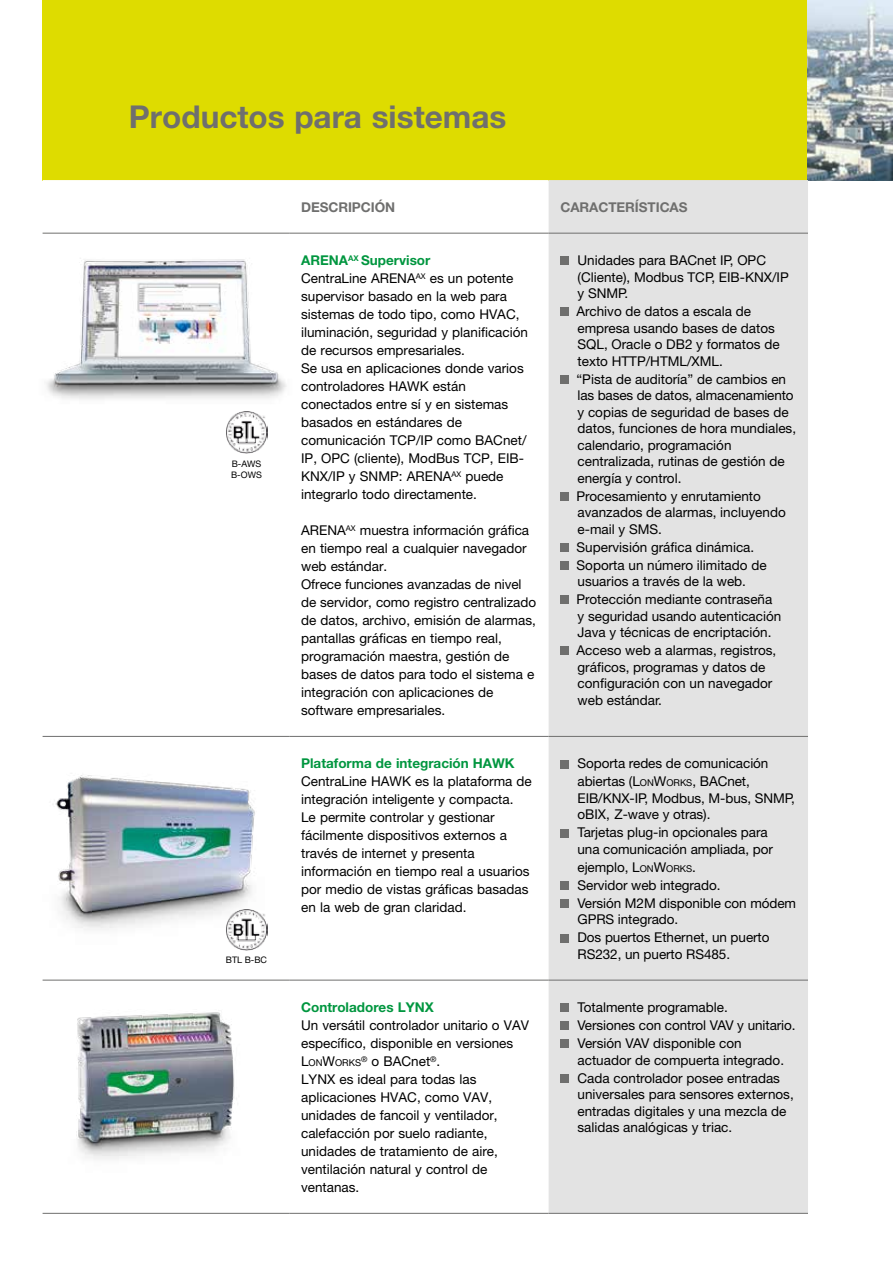
<style>
.page{position:relative;width:893px;height:1263px;background:#fff}
.page>*{position:absolute;margin:0;border:0;box-sizing:border-box;transform-origin:0 0}
.t1{font:700 31.5px "Helvetica Neue";color:#6f6f6e}
.t2{font:13.5px/18px "Helvetica Neue";color:#000}
.t3{font:700 13.5px "Helvetica Neue";color:#00963f}
.t4{font:700 13.5px "Helvetica Neue";letter-spacing:-.005em;color:#6f6f6e}
.t5{font:9.45px "Helvetica Neue";color:#000}
.t6{font:9px/10.8px "Helvetica Neue";color:#000}
.s1{font-weight:700;color:#00963f}
.s2{font-size:13.5px}
.s3{font-style:inherit}
.s4{font-size:9.45px}
</style>
<div class="page">
<div style="left:43px;top:0;width:765px;height:180px;background:#dedc00"></div>
<img style="left:808px;top:0;width:85px;height:180px">
<img style="left:46px;top:258px;width:241px;height:142px">
<img style="left:226px;top:411px;width:42px;height:42px">
<img style="left:55px;top:775px;width:200px;height:155px">
<img style="left:225px;top:908px;width:43px;height:43px">
<img style="left:76px;top:1012px;width:159px;height:147px">
<svg style="left:43px;top:180px;width:506px;height:53px"></svg>
<div style="left:549px;top:180px;width:259px;height:1033px;background:#e3e3e3"></div>
<hr style="left:43px;top:233px;width:246px;height:1px;background:#6f6f6e">
<hr style="left:289px;top:233px;width:260px;height:1px;background:#6f6f6e">
<hr style="left:549px;top:233px;width:259px;height:1px;background:#6f6f6e">
<hr style="left:43px;top:736px;width:246px;height:1px;background:#6f6f6e">
<hr style="left:289px;top:736px;width:260px;height:1px;background:#6f6f6e">
<hr style="left:549px;top:736px;width:259px;height:1px;background:#6f6f6e">
<hr style="left:43px;top:980px;width:246px;height:1px;background:#6f6f6e">
<hr style="left:289px;top:980px;width:260px;height:1px;background:#6f6f6e">
<hr style="left:549px;top:980px;width:259px;height:1px;background:#6f6f6e">
<hr style="left:43px;top:1213px;width:246px;height:1px;background:#6f6f6e">
<hr style="left:289px;top:1213px;width:260px;height:1px;background:#6f6f6e">
<hr style="left:549px;top:1213px;width:259px;height:1px;background:#6f6f6e">
<div style="left:560px;top:257px;width:9px;height:8px;background:#6f6f6e"></div>
<div style="left:560px;top:308px;width:9px;height:8px;background:#6f6f6e"></div>
<div style="left:560px;top:375px;width:9px;height:9px;background:#6f6f6e"></div>
<div style="left:560px;top:492px;width:9px;height:9px;background:#6f6f6e"></div>
<div style="left:560px;top:543px;width:9px;height:9px;background:#6f6f6e"></div>
<div style="left:560px;top:561px;width:9px;height:9px;background:#6f6f6e"></div>
<div style="left:560px;top:596px;width:9px;height:8px;background:#6f6f6e"></div>
<div style="left:560px;top:647px;width:9px;height:8px;background:#6f6f6e"></div>
<div style="left:560px;top:760px;width:9px;height:8px;background:#6f6f6e"></div>
<div style="left:560px;top:829px;width:9px;height:8px;background:#6f6f6e"></div>
<div style="left:560px;top:881px;width:9px;height:9px;background:#6f6f6e"></div>
<div style="left:560px;top:899px;width:9px;height:9px;background:#6f6f6e"></div>
<div style="left:560px;top:934px;width:9px;height:8px;background:#6f6f6e"></div>
<div style="left:560px;top:1003px;width:9px;height:9px;background:#6f6f6e"></div>
<div style="left:560px;top:1021px;width:9px;height:9px;background:#6f6f6e"></div>
<div style="left:560px;top:1039px;width:9px;height:9px;background:#6f6f6e"></div>
<div style="left:560px;top:1074px;width:9px;height:8px;background:#6f6f6e"></div>
<h1 class="t1" style="left:129px;top:98px;width:379px">Productos para sistemas</h1>
<p class="t6" style="left:231px;top:458px;width:32px">B-AWS<br>B-OWS</p>
<p class="t6" style="left:226px;top:954px;width:43px">BTL B-BC</p>
<p class="t4" style="left:301px;top:199px;width:96px">Descripción</p>
<p class="t4" style="left:560px;top:199px;width:129px">Características</p>
<p class="t2" style="left:301px;top:251px;width:228px"><span class="s1">ARENA</span><sup>AX</sup> <span class="s1">Supervisor<br></span>CentraLine ARENA<sup>AX</sup> es un potente supervisor basado en la web para sistemas de todo tipo, como HVAC, iluminación, seguridad y planificación de recursos empresariales.<br>Se usa en aplicaciones donde varios controladores HAWK están conectados entre sí y en sistemas basados en estándares de comunicación TCP/IP como BACnet/<br>IP, OPC (cliente), ModBus TCP, EIB-<br>KNX/IP y SNMP: ARENA<sup>AX</sup> puede integrarlo todo directamente.</p>
<p class="t2" style="left:301px;top:521px;width:236px">ARENA<sup>AX</sup> muestra información gráfica en tiempo real a cualquier navegador web estándar.<br>Ofrece funciones avanzadas de nivel de servidor, como registro centralizado de datos, archivo, emisión de alarmas, pantallas gráficas en tiempo real, programación maestra, gestión de bases de datos para todo el sistema e integración con aplicaciones de software empresariales.</p>
<p class="t3" style="left:301px;top:755px;width:215px">Plataforma de integración HAWK</p>
<p class="t2" style="left:301px;top:772px;width:232px">CentraLine HAWK es la plataforma de integración inteligente y compacta.<br>Le permite controlar y gestionar fácilmente dispositivos externos a través de internet y presenta información en tiempo real a usuarios por medio de vistas gráficas basadas en la web de gran claridad.</p>
<p class="t3" style="left:301px;top:999px;width:134px">Controladores LYNX</p>
<p class="t2" style="left:301px;top:1016px;width:229px">Un versátil controlador unitario o VAV específico, disponible en versiones</p>
<p class="t5" style="left:301px;top:1057px;width:62px"><span class="s2">L</span>ON<span class="s2">W</span>ORKS</p>
<p class="t2" style="left:301px;top:1052px;width:198px;text-indent:60px"><sup>®</sup> o BACnet<sup>®</sup>.<br>LYNX es ideal para todas las aplicaciones HVAC, como VAV, unidades de fancoil y ventilador, calefacción por suelo radiante, unidades de tratamiento de aire, ventilación natural y control de ventanas.</p>
<p class="t2" style="left:577px;top:252px;width:213px;line-height:16.5px">Unidades para BACnet IP, OPC (Cliente), Modbus TCP, EIB-KNX/IP y SNMP.</p>
<p class="t2" style="left:576px;top:303px;width:205px;line-height:16.5px">Archivo de datos a escala de empresa usando bases de datos<br>SQL, Oracle o DB2 y formatos de texto HTTP/HTML/XML.</p>
<p class="t2" style="left:576px;top:370px;width:221px;line-height:16.5px">“Pista de auditoría” de cambios en las bases de datos, almacenamiento y copias de seguridad de bases de datos, funciones de hora mundiales, calendario, programación centralizada, rutinas de gestión de energía y control.</p>
<p class="t2" style="left:576px;top:487px;width:211px;line-height:16.5px">Procesamiento y enrutamiento avanzados de alarmas, incluyendo e-mail y SMS.</p>
<p class="t2" style="left:576px;top:538px;width:192px">Supervisión gráfica dinámica.<br>Soporta un número ilimitado de</p>
<p class="t2" style="left:576px;top:572px;width:197px">usuarios a través de la web.<br>Protección mediante contraseña</p>
<p class="t2" style="left:577px;top:607px;width:205px;line-height:16.5px">y seguridad usando autenticación<br>Java y técnicas de encriptación.</p>
<p class="t2" style="left:576px;top:642px;width:201px;line-height:16.5px">Acceso web a alarmas, registros, gráficos, programas y datos de configuración con un navegador web estándar.</p>
<p class="t2" style="left:577px;top:754px;width:192px">Soporta redes de comunicación abiertas (<span class="s3">L</span><span class="s4">ON</span><span class="s3">W</span><span class="s4">ORKS</span>, BACnet,</p>
<p class="t2" style="left:577px;top:789px;width:219px;line-height:16.5px">EIB/KNX-IP, Modbus, M-bus, SNMP, oBIX, Z-wave y otras).</p>
<p class="t2" style="left:577px;top:824px;width:197px;line-height:16.5px">Tarjetas plug-in opcionales para una comunicación ampliada, por</p>
<p class="t2" style="left:577px;top:858px;width:220px">ejemplo, <span class="s3">L</span><span class="s4">ON</span><span class="s3">W</span><span class="s4">ORKS</span><span class="s3">.<br></span>Servidor web integrado.<br>Versión M2M disponible con módem</p>
<p class="t2" style="left:577px;top:910px;width:194px">GPRS integrado.<br>Dos puertos Ethernet, un puerto</p>
<p class="t2" style="left:577px;top:945px;width:154px">RS232, un puerto RS485.</p>
<p class="t2" style="left:577px;top:998px;width:220px">Totalmente programable.<br>Versiones con control VAV y unitario.<br>Versión VAV disponible con</p>
<p class="t2" style="left:577px;top:1050px;width:208px">actuador de compuerta integrado.<br>Cada controlador posee entradas</p>
<p class="t2" style="left:577px;top:1086px;width:218px;line-height:16.5px">universales para sensores externos, entradas digitales y una mezcla de salidas analógicas y triac.</p>
</div>
